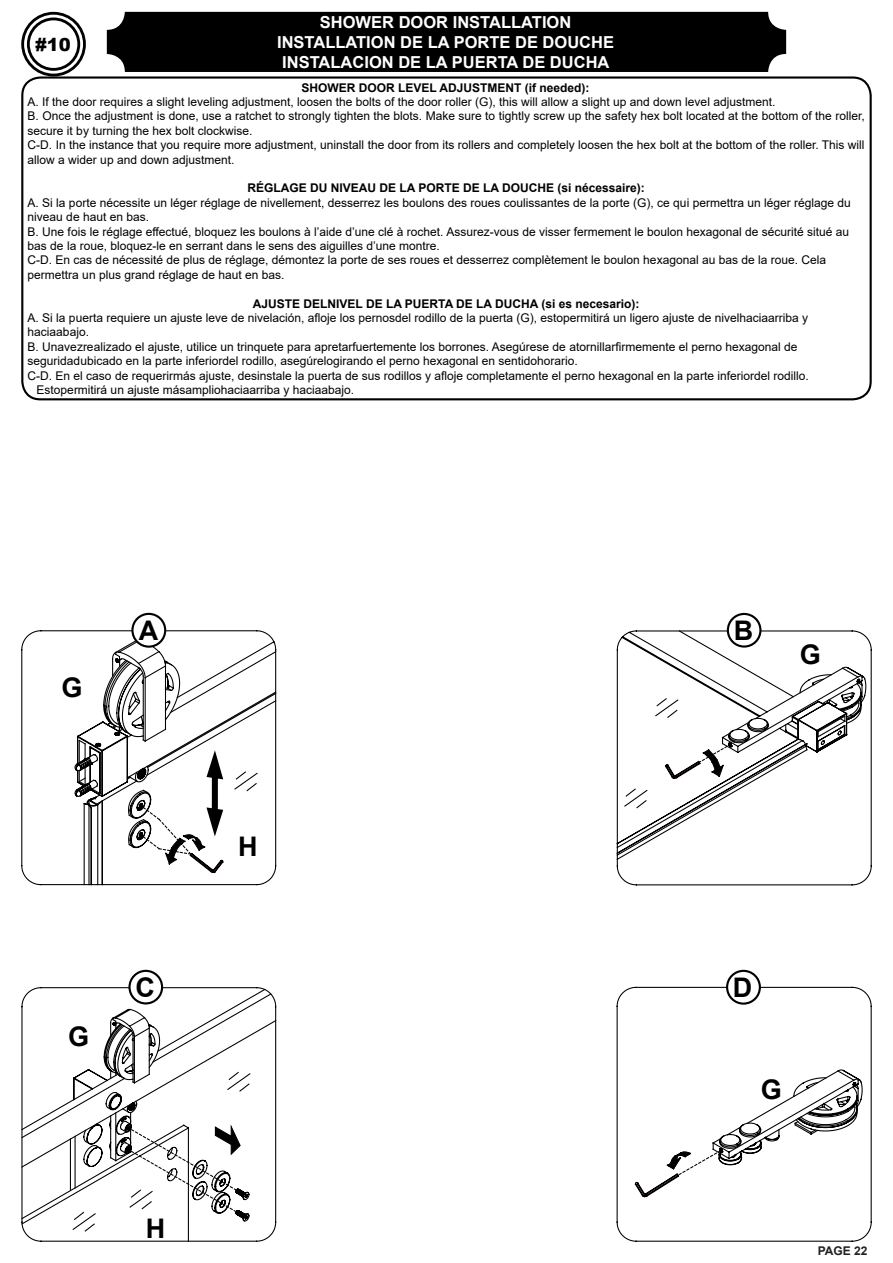
<style>
.page{position:relative;width:893px;height:1263px;background:#fff}
.page>*{position:absolute;margin:0;border:0;box-sizing:border-box;transform-origin:0 0}
.t1{font:700 27px "Arial";color:#000}
.t2{font:900 18px "Arial";color:#000}
.t3{font:700 16.5px "Arial";color:#fff}
.t4{font:12px/14.4px "Arial";color:#000}
.t5{font:700 12px "Arial";color:#000}
.t6{font:700 12px "Arial";color:#231f20}
</style>
<div class="page">
<svg style="left:21px;top:988px;width:256px;height:227px"></svg>
<svg style="left:21px;top:1008px;width:230px;height:234px"></svg>
<div style="left:21px;top:12px;width:65px;height:64px;border:3px solid #000;border-radius:50%"></div>
<div style="left:27px;top:18px;width:53px;height:53px;border:3px solid #000;border-radius:50%"></div>
<div style="left:107px;top:12px;width:679px;height:60px;background:#000;border-radius:18px"></div>
<svg style="left:21px;top:630px;width:252px;height:256px"></svg>
<svg style="left:74px;top:639px;width:203px;height:247px"></svg>
<svg style="left:616px;top:635px;width:256px;height:251px"></svg>
<svg style="left:623px;top:629px;width:244px;height:180px"></svg>
<div style="left:132px;top:614px;width:33px;height:33px;background:#fff;border-radius:50%"></div>
<div style="left:131px;top:613px;width:35px;height:35px;border:2px solid #000;border-radius:50%"></div>
<div style="left:728px;top:614px;width:32px;height:32px;background:#fff;border-radius:50%"></div>
<div style="left:727px;top:613px;width:34px;height:35px;border:2px solid #000;border-radius:50%"></div>
<div style="left:130px;top:971px;width:32px;height:32px;background:#fff;border-radius:50%"></div>
<div style="left:128px;top:970px;width:35px;height:34px;border:2px solid #000;border-radius:50%"></div>
<svg style="left:616px;top:986px;width:256px;height:256px"></svg>
<svg style="left:634px;top:1068px;width:229px;height:130px"></svg>
<div style="left:727px;top:971px;width:33px;height:32px;background:#fff;border-radius:50%"></div>
<div style="left:726px;top:970px;width:35px;height:35px;border:2px solid #000;border-radius:50%"></div>
<div style="left:21px;top:76px;width:851px;height:324px;border:2px solid #000;border-radius:18px"></div>
<p class="t2" style="left:35px;top:31px;width:37px">#10</p>
<p class="t3" style="left:320px;top:11px;width:253px">SHOWER DOOR INSTALLATION</p>
<p class="t3" style="left:277px;top:30px;width:339px">INSTALLATION DE LA PORTE DE DOUCHE</p>
<p class="t3" style="left:282px;top:50px;width:329px">INSTALACION DE LA PUERTA DE DUCHA</p>
<p class="t5" style="left:301px;top:79px;width:290px">SHOWER DOOR LEVEL ADJUSTMENT (if needed):</p>
<p class="t4" style="left:28px;top:94px;width:749px">A. If the door requires a slight leveling adjustment, loosen the bolts of the door roller (G), this will allow a slight up and down level adjustment.</p>
<p class="t4" style="left:28px;top:109px;width:838px">B. Once the adjustment is done, use a ratchet to strongly tighten the blots. Make sure to tightly screw up the safety hex bolt located at the bottom of the roller, secure it by turning the hex bolt clockwise.</p>
<p class="t4" style="left:28px;top:138px;width:838px">C-D. In the instance that you require more adjustment, uninstall the door from its rollers and completely loosen the hex bolt at the bottom of the roller. This will allow a wider up and down adjustment.</p>
<p class="t5" style="left:248px;top:180px;width:399px">RÉGLAGE DU NIVEAU DE LA PORTE DE LA DOUCHE (si nécessaire):</p>
<p class="t4" style="left:28px;top:195px;width:825px">A. Si la porte nécessite un léger réglage de nivellement, desserrez les boulons des roues coulissantes de la porte (G), ce qui permettra un léger réglage du niveau de haut en bas.</p>
<p class="t4" style="left:28px;top:224px;width:823px">B. Une fois le réglage effectué, bloquez les boulons à l’aide d’une clé à rochet. Assurez-vous de visser fermement le boulon hexagonal de sécurité situé au bas de la roue, bloquez-le en serrant dans le sens des aiguilles d’une montre.</p>
<p class="t4" style="left:28px;top:253px;width:800px">C-D. En cas de nécessité de plus de réglage, démontez la porte de ses roues et desserrez complètement le boulon hexagonal au bas de la roue. Cela permettra un plus grand réglage de haut en bas.</p>
<p class="t5" style="left:253px;top:295px;width:388px">AJUSTE DELNIVEL DE LA PUERTA DE LA DUCHA (si es necesario):</p>
<p class="t4" style="left:28px;top:310px;width:782px">A. Si la puerta requiere un ajuste leve de nivelación, afloje los pernosdel rodillo de la puerta (G), estopermitirá un ligero ajuste de nivelhaciaarriba y haciaabajo.</p>
<p class="t4" style="left:28px;top:339px;width:771px">B. Unavezrealizado el ajuste, utilice un trinquete para apretarfuertemente los borrones. Asegúrese de atornillarfirmemente el perno hexagonal de seguridadubicado en la parte inferiordel rodillo, asegúrelogirando el perno hexagonal en sentidohorario.</p>
<p class="t4" style="left:37px;top:368px;width:773px;text-indent:-9px">C-D. En el caso de requerirmás ajuste, desinstale la puerta de sus rodillos y afloje completamente el perno hexagonal en la parte inferiordel rodillo.<br>Estopermitirá un ajuste másampliohaciaarriba y haciaabajo.</p>
<p class="t1" style="left:62px;top:668px;width:23px">G</p>
<p class="t1" style="left:139px;top:612px;width:21px">A</p>
<p class="t1" style="left:734px;top:612px;width:21px">B</p>
<p class="t1" style="left:800px;top:636px;width:23px">G</p>
<p class="t1" style="left:68px;top:1017px;width:23px">G</p>
<p class="t1" style="left:135px;top:969px;width:21px">C</p>
<p class="t1" style="left:146px;top:1209px;width:21px">H</p>
<p class="t1" style="left:238px;top:828px;width:21px">H</p>
<p class="t1" style="left:733px;top:969px;width:21px">D</p>
<p class="t1" style="left:761px;top:1071px;width:23px">G</p>
<p class="t6" style="left:818px;top:1242px;width:51px">PAGE 22</p>
</div>
